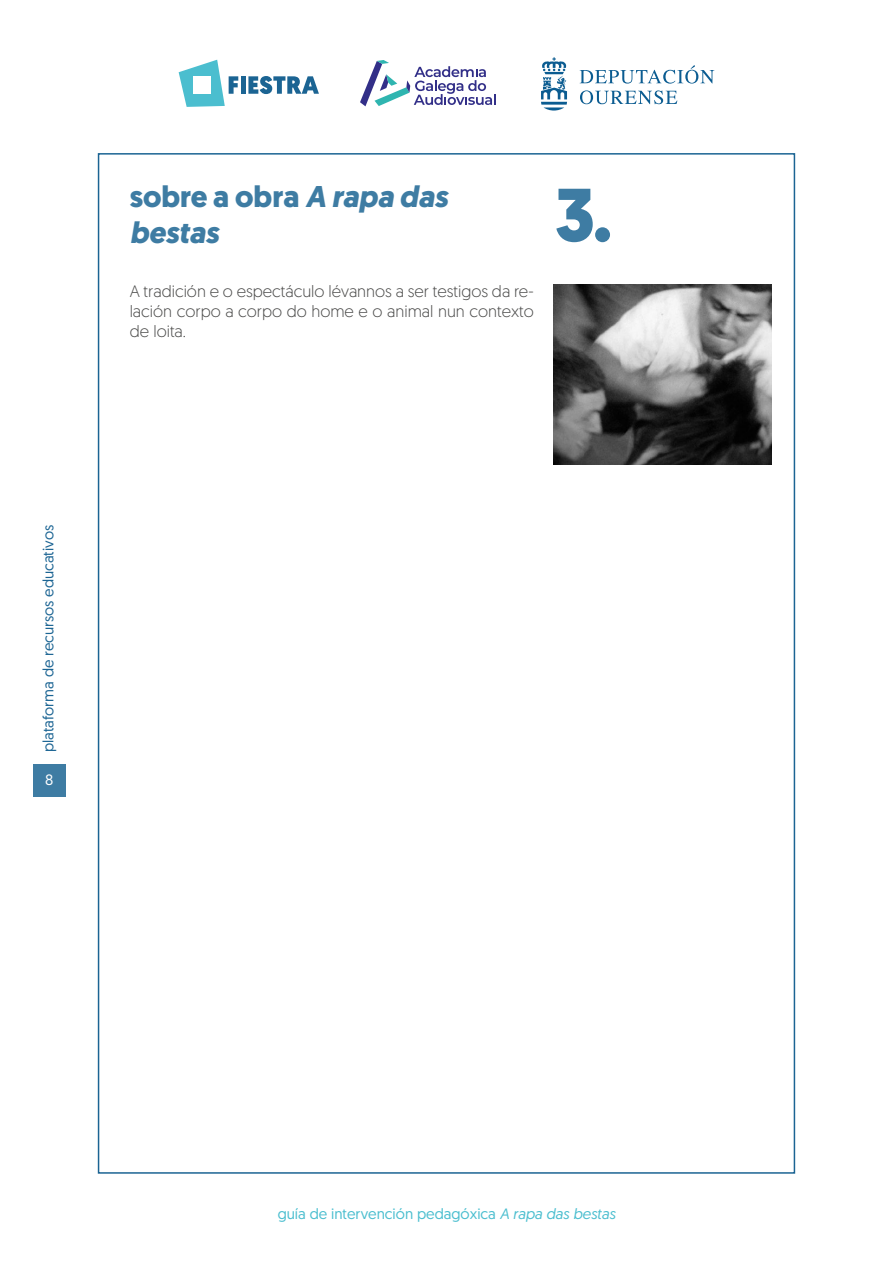
<style>
.page{position:relative;width:893px;height:1263px;background:#fff}
.page>*{position:absolute;margin:0;border:0;box-sizing:border-box;transform-origin:0 0}
.t1{font:700 75px "Geomanist";color:#3e7ca3}
.t2{font:italic 700 30px/36px "Geomanist";color:#3e7ca3}
.t3{font:300 16.5px/19.8px "Geomanist";color:#4a4a49;text-align:justify}
.t4{font:15px "Geomanist";color:#4bbecf}
.t5{font:15px "Geomanist";color:#1b6493}
.t6{font:15px "Geomanist";color:#fff}
.s1{font-style:normal}
.s2{font-style:italic}
</style>
<div class="page">
<div style="left:33px;top:764px;width:33px;height:33px;background:#3e7ca3"></div>
<svg style="left:360px;top:60px;width:136px;height:46px"></svg>
<svg style="left:179px;top:60px;width:59px;height:47px"></svg>
<div style="left:241px;top:76px;width:5px;height:18px;background:#1b6493"></div>
<svg style="left:248px;top:76px;width:71px;height:18px"></svg>
<svg style="left:541px;top:57px;width:173px;height:54px"></svg>
<img style="left:554px;top:285px;width:218px;height:179px">
<h2 class="t2" style="left:130px;top:179px;width:319px"><span class="s1">sobre a obra</span> A rapa das bestas</h2>
<h1 class="t1" style="left:554px;top:165px;width:60px">3.</h1>
<p class="t3" style="left:130px;top:281px;width:406px">A tradición e o espectáculo lévannos a ser testigos da re&shy;lación corpo a corpo do home e o animal nun contexto de loita.</p>
<p class="t5" style="left:39px;top:752px;width:228px;rotate:-90deg">plataforma de recursos educativos</p>
<p class="t6" style="left:45px;top:770px;width:10px">8</p>
<p class="t4" style="left:278px;top:1204px;width:339px">guía de intervención pedagóxica <span class="s2">A rapa das bestas</span></p>
</div>
